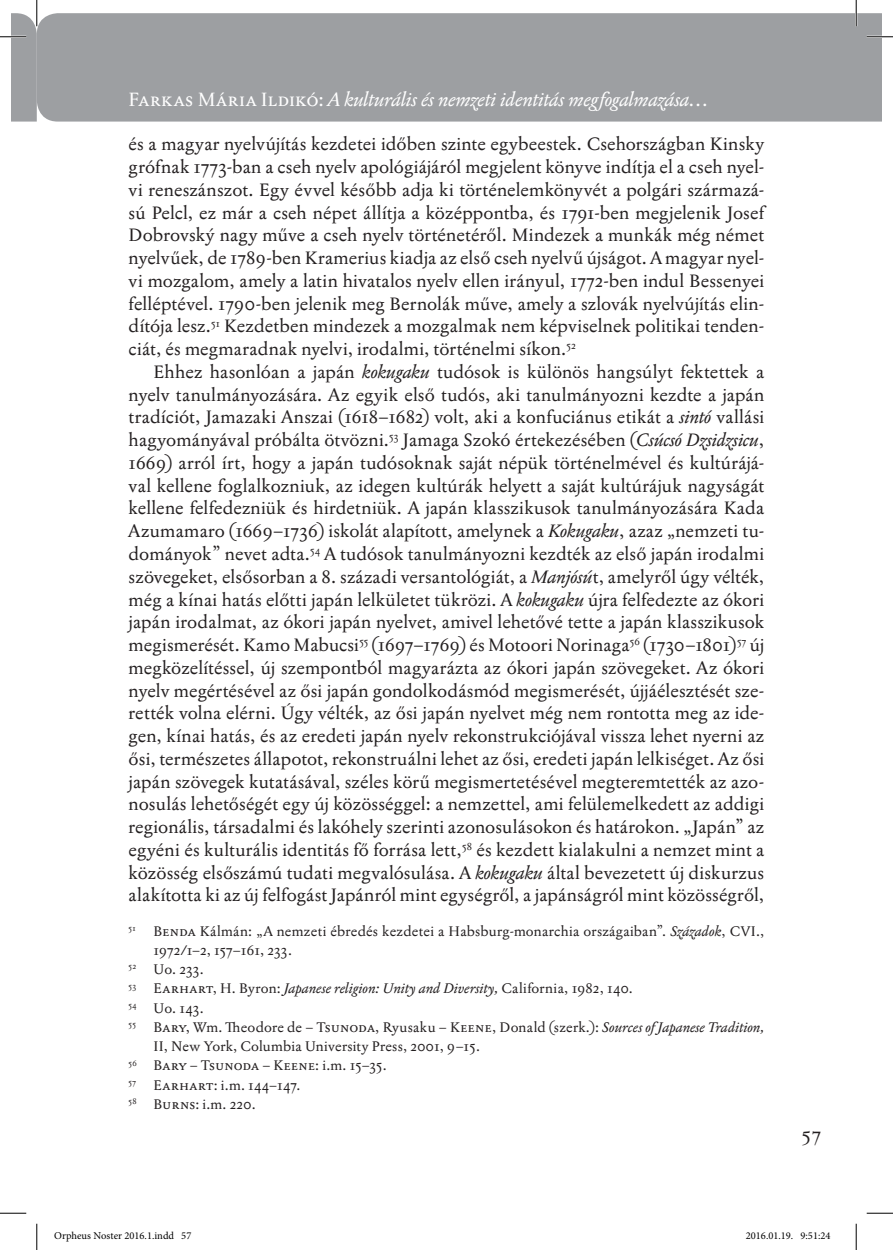
<style>
.page{position:relative;width:893px;height:1250px;background:#fff}
.page>*{position:absolute;margin:0;border:0;box-sizing:border-box;transform-origin:0 0}
.t1{font:italic 19.25px "Jannon T Moderne Pro";letter-spacing:-.005em;color:#fff}
.t2{font:19.25px "Jannon T Moderne Pro";color:#231f20}
.kenyér{font:18.03px/22.8px "Jannon T Moderne Pro";color:#231f20;text-align:justify}
.láb{font:18.03px/22.8px "Jannon T Moderne Pro";color:#231f20}
.láb-2{font:14px/19.2px "Jannon T Moderne Pro";letter-spacing:.02em;color:#231f20}
.láb-3{font:14px "Jannon T Moderne Pro";letter-spacing:.04em;color:#231f20}
.láb-4{font:14px "Jannon T Moderne Pro";letter-spacing:.045em;color:#231f20}
.t3{font:10.5px "Minion Pro";color:#000}
.láb-5{font:8.22px "Jannon T Moderne Pro";color:#231f20}
.s1{font-style:normal}
.s2{font-style:italic}
</style>
<div class="page">
<div style="left:37px;top:13px;width:843px;height:108px;background:#9d9fa2"></div>
<hr style="left:866px;top:36px;width:26px;height:2px;background:#fff">
<hr style="left:36px;top:0;width:2px;height:26px;background:#fff">
<hr style="left:854px;top:0;width:2px;height:26px;background:#fff">
<svg style="left:866px;top:36px;width:26px;height:1px"></svg>
<svg style="left:0;top:1212px;width:26px;height:1px"></svg>
<svg style="left:866px;top:1212px;width:26px;height:1px"></svg>
<svg style="left:0;top:0;width:37px;height:121px"></svg>
<svg style="left:36px;top:1223px;width:1px;height:26px"></svg>
<svg style="left:855px;top:0;width:1px;height:26px"></svg>
<svg style="left:855px;top:1223px;width:1px;height:26px"></svg>
<p class="t1" style="left:129px;top:87px;width:580px"><span class="s1">Farkas Mária Ildikó:</span> A kulturális és nemzeti identitás megfogalmazása…</p>
<p class="láb" style="left:129px;top:132px;width:639px">és a magyar nyelvújítás kezdetei időben szinte egybeestek. Csehországban Kinsky grófnak 1773-ban a cseh nyelv apológiájáról megjelent könyve indítja el a cseh nyel&shy;vi reneszánszot. Egy évvel később adja ki történelemkönyvét a polgári származá&shy;sú Pelcl, ez már a cseh népet állítja a középpontba, és 1791-ben megjelenik Josef Dobrovský nagy műve a cseh nyelv történetéről. Mindezek a munkák még német nyelvűek, de 1789-ben Kramerius kiadja az első cseh nyelvű újságot. A magyar nyel&shy;vi mozgalom, amely a latin hivatalos nyelv ellen irányul, 1772-ben indul Bessenyei felléptével. 1790-ben jelenik meg Bernolák műve, amely a szlovák nyelvújítás elin&shy;dítója lesz.<sup>51</sup> Kezdetben mindezek a mozgalmak nem képviselnek politikai tenden&shy;ciát, és megmaradnak nyelvi, irodalmi, történelmi síkon.<sup>52</sup></p>
<p class="kenyér" style="left:129px;top:360px;width:637px;text-indent:25px">Ehhez hasonlóan a japán <span class="s2">kokugaku</span> tudósok is különös hangsúlyt fektettek a nyelv tanulmányozására. Az egyik első tudós, aki tanulmányozni kezdte a japán tradíciót, Jamazaki Anszai (1618–1682) volt, aki a konfuciánus etikát a <span class="s2">sintó</span> vallási hagyományával próbálta ötvözni.<sup>53</sup> Jamaga Szokó értekezésében (<span class="s2">Csúcsó Dzsidzsicu</span>, 1669) arról írt, hogy a japán tudósoknak saját népük történelmével és kultúrájá&shy;val kellene foglalkozniuk, az idegen kultúrák helyett a saját kultúrájuk nagyságát kellene felfedezniük és hirdetniük. A japán klasszikusok tanulmányozására Kada Azumamaro (1669–1736) iskolát alapított, amelynek a <span class="s2">Kokugaku</span>, azaz „nemzeti tu&shy;dományok” nevet adta.<sup>54</sup> A tudósok tanulmányozni kezdték az első japán irodalmi szövegeket, elsősorban a 8. századi versantológiát, a <span class="s2">Manjósú</span>t, amelyről úgy vélték, még a kínai hatás előtti japán lelkületet tükrözi. A <span class="s2">kokugaku</span> újra felfedezte az ókori japán irodalmat, az ókori japán nyelvet, amivel lehetővé tette a japán klasszikusok megismerését. Kamo Mabucsi<sup>55</sup> (1697–1769) és Motoori Norinaga<sup>56</sup> (1730–1801)<sup>57</sup> új megközelítéssel, új szempontból magyarázta az ókori japán szövegeket. Az ókori nyelv megértésével az ősi japán gondolkodásmód megismerését, újjáélesztését sze&shy;rették volna elérni. Úgy vélték, az ősi japán nyelvet még nem rontotta meg az ide&shy;gen, kínai hatás, és az eredeti japán nyelv rekonstrukciójával vissza lehet nyerni az ősi, természetes állapotot, rekonstruálni lehet az ősi, eredeti japán lelkiséget. Az ősi japán szövegek kutatásával, széles körű megismertetésével megteremtették az azo&shy;nosulás lehetőségét egy új közösséggel: a nemzettel, ami felülemelkedett az addigi regionális, társadalmi és lakóhely szerinti azonosulásokon és határokon. „Japán” az egyéni és kulturális identitás fő forrása lett,<sup>58</sup> és kezdett kialakulni a nemzet mint a közösség elsőszámú tudati megvalósulása. A <span class="s2">kokugaku</span> által bevezetett új diskurzus alakította ki az új felfogást Japánról mint egységről, a japánságról mint közösségről,</p>
<p class="láb-5" style="left:129px;top:922px;width:9px">51</p>
<p class="láb-2" style="left:153px;top:920px;width:612px">Benda Kálmán: „A nemzeti ébredés kezdetei a Habsburg-monarchia országaiban”. <span class="s2">Századok</span>, CVI.,<br>1972/1–2, 157–161, 233.</p>
<p class="láb-2" style="left:129px;top:959px;width:76px"><sup>52</sup> Uo. 233.</p>
<p class="láb-3" style="left:129px;top:979px;width:505px"><sup>53</sup> Earhart, H. Byron: <span class="s2">Japanese religion: Unity and Diversity,</span> California, 1982, 140.</p>
<p class="láb-2" style="left:129px;top:997px;width:76px"><sup>54</sup> Uo. 143.</p>
<p class="láb-5" style="left:129px;top:1018px;width:9px">55</p>
<p class="láb-2" style="left:153px;top:1017px;width:612px">Bary, Wm. Theodore de – Tsunoda, Ryusaku – Keene, Donald (szerk.): <span class="s2">Sources of Japanese Tradition,<br></span>II, New York, Columbia University Press, 2001, 9–15.</p>
<p class="láb-2" style="left:129px;top:1055px;width:259px"><sup>56</sup> Bary – Tsunoda – Keene: i.m. 15–35.</p>
<p class="láb-4" style="left:129px;top:1075px;width:173px"><sup>57</sup> Earhart: i.m. 144–147.</p>
<p class="láb-2" style="left:129px;top:1094px;width:128px"><sup>58</sup> Burns: i.m. 220.</p>
<p class="t2" style="left:800px;top:1125px;width:22px">57</p>
<p class="t3" style="left:54px;top:1228px;width:138px">Orpheus Noster 2016.1.indd 57</p>
<p class="t3" style="left:745px;top:1228px;width:86px">2016.01.19. 9:51:24</p>
</div>
